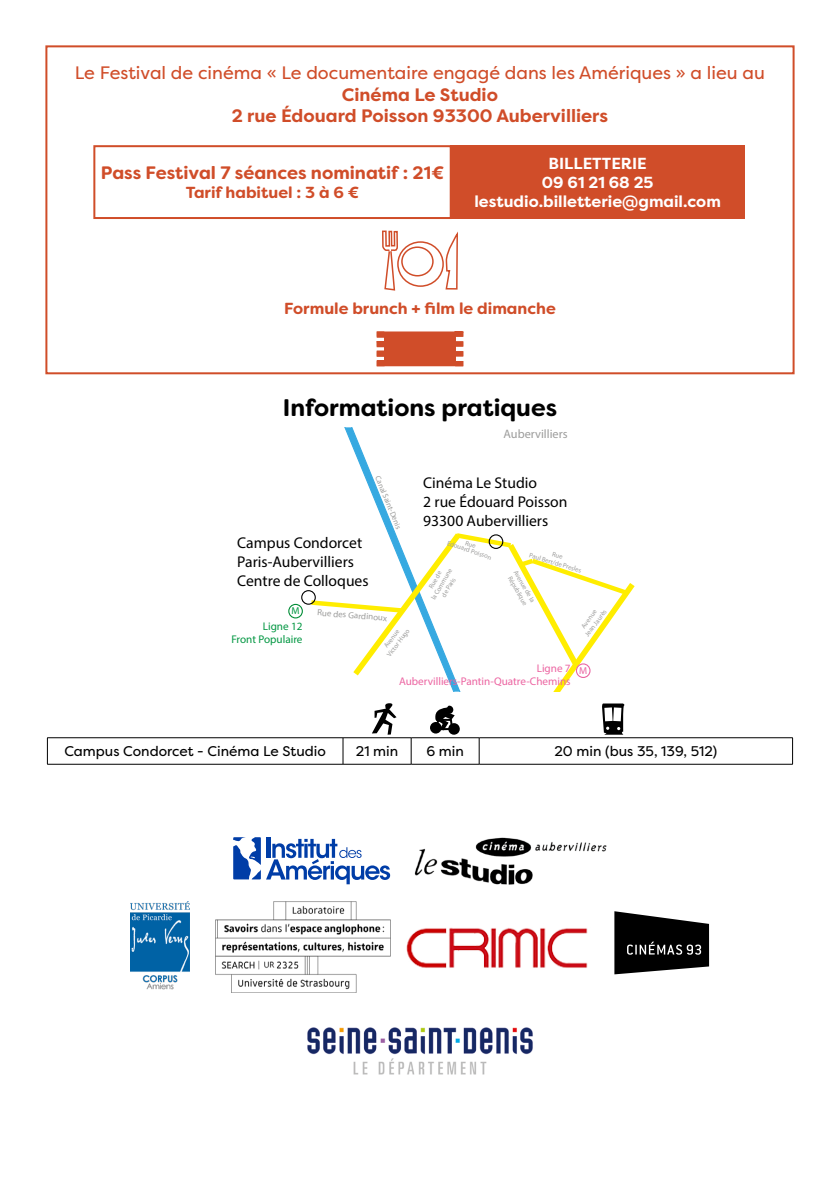
<style>
.page{position:relative;width:840px;height:1191px;background:#fff}
.page>*{position:absolute;margin:0;border:0;box-sizing:border-box;transform-origin:0 0}
.t1{font:700 24px "Filson Soft";color:#000}
.t2{font:18px "Filson Pro";color:#d04d29}
.t3{font:700 18px/21.6px "Filson Pro";color:#d04d29;text-align:center}
.t4{font:700 18px "Filson Soft";color:#d04d29}
.t5{font:700 16px/19.2px "Filson Pro";color:#fff;text-align:center}
.t6{font:700 16px "Filson Soft";color:#d04d29}
.t7{font:15.6px/18.8px "Myriad Pro";color:#000}
.t8{font:700 15.6px "Myriad Pro";color:#000}
.t9{font:14px "Filson Pro";color:#000}
.t10{font:12.2px "Myriad Pro";color:#9d9d9c}
.t11{font:11.2px/13.4px "Myriad Pro";color:#ec64a1;text-align:right}
.t12{font:11.2px/13.4px "Myriad Pro";color:#009641;text-align:right}
.t13{font:10px "Myriad Pro";color:#009641}
.t14{font:10px "Myriad Pro";color:#ea65a2}
.t15{font:9px "Myriad Pro";color:#9d9d9c}
.t16{font:7.8px "Myriad Pro";color:#9d9d9c}
.t17{font:6.6px/7.8px "Myriad Pro";color:#9d9d9c;text-align:center}
</style>
<div class="page">
<div style="left:301px;top:590px;width:14px;height:15px;border:1px solid #000;border-radius:50%"></div>
<div style="left:288px;top:604px;width:15px;height:14px;border:1px solid #008d36;border-radius:50%"></div>
<hr style="left:47px;top:737px;width:296px;height:1px;background:#000">
<svg style="left:47px;top:738px;width:1px;height:26px"></svg>
<hr style="left:343px;top:737px;width:68px;height:1px;background:#000">
<hr style="left:411px;top:737px;width:68px;height:1px;background:#000">
<hr style="left:479px;top:737px;width:313px;height:1px;background:#000">
<svg style="left:342px;top:738px;width:1px;height:26px"></svg>
<svg style="left:410px;top:738px;width:1px;height:26px"></svg>
<svg style="left:478px;top:738px;width:1px;height:26px"></svg>
<hr style="left:47px;top:764px;width:296px;height:1px;background:#000">
<hr style="left:343px;top:764px;width:68px;height:1px;background:#000">
<hr style="left:411px;top:764px;width:68px;height:1px;background:#000">
<hr style="left:479px;top:764px;width:313px;height:1px;background:#000">
<div style="left:450px;top:145px;width:294px;height:74px;background:#d04d29"></div>
<div style="left:93px;top:145px;width:358px;height:74px;border:2px solid #d04d29"></div>
<div style="left:45px;top:45px;width:749px;height:329px;border:2px solid #d04d29"></div>
<svg style="left:381px;top:45px;width:77px;height:246px"></svg>
<svg style="left:376px;top:331px;width:88px;height:36px;background:#d45e3d"></svg>
<div style="left:376px;top:351px;width:9px;height:5px;background:#d04d29;border:2px solid #d04d29"></div>
<div style="left:376px;top:361px;width:8px;height:5px;background:#d04d29;border:2px solid #d04d29"></div>
<svg style="left:602px;top:703px;width:23px;height:31px"></svg>
<div style="left:448px;top:723px;width:11px;height:12px;background:#000;border-radius:50%"></div>
<svg style="left:429px;top:722px;width:12px;height:11px"></svg>
<svg style="left:432px;top:705px;width:25px;height:60px"></svg>
<svg style="left:372px;top:703px;width:24px;height:31px"></svg>
<svg style="left:233px;top:837px;width:157px;height:47px"></svg>
<img style="left:131px;top:901px;width:58px;height:89px">
<img style="left:216px;top:901px;width:174px;height:91px">
<svg style="left:614px;top:911px;width:94px;height:63px"></svg>
<img style="left:414px;top:837px;width:192px;height:47px">
<img style="left:406px;top:927px;width:182px;height:41px">
<img style="left:307px;top:1027px;width:226px;height:48px">
<svg style="left:306px;top:427px;width:329px;height:264px"></svg>
<h2 class="t2" style="left:75px;top:61px;width:691px">Le Festival de cinéma « Le documentaire engagé dans les Amériques » a lieu au</h2>
<h2 class="t3" style="left:232px;top:84px;width:377px">Cinéma Le Studio<br>2 rue Édouard Poisson 93300 Aubervilliers</h2>
<h2 class="t4" style="left:101px;top:161px;width:344px">Pass Festival 7 séances nominatif : 21€</h2>
<h3 class="t6" style="left:185px;top:182px;width:175px">Tarif habituel : 3 à 6 €</h3>
<h3 class="t5" style="left:474px;top:154px;width:248px">BILLETTERIE<br>09 61 21 68 25 lestudio.billetterie@gmail.com</h3>
<h3 class="t6" style="left:284px;top:298px;width:273px">Formule brunch + film le dimanche</h3>
<h1 class="t1" style="left:283px;top:392px;width:276px">Informations pratiques</h1>
<h3 class="t10" style="left:503px;top:426px;width:65px">Aubervilliers</h3>
<p class="t16" style="left:381px;top:474px;width:58px;rotate:67deg">Canal Saint-Denis</p>
<h3 class="t8" style="left:237px;top:533px;width:126px">Campus Condorcet</h3>
<h3 class="t7" style="left:237px;top:552px;width:133px">Paris-Aubervilliers<br>Centre de Colloques</h3>
<h3 class="t13" style="left:291px;top:605px;width:10px">M</h3>
<h3 class="t12" style="left:231px;top:619px;width:72px">Ligne 12<br>Front Populaire</h3>
<h3 class="t15" style="left:318px;top:606px;width:71px;rotate:5deg">Rue des Gardinoux</h3>
<p class="t17" style="left:379px;top:648px;width:35px;rotate:-53deg">Avenue<br>Victor Hugo</p>
<h3 class="t8" style="left:423px;top:473px;width:115px">Cinéma Le Studio</h3>
<h3 class="t7" style="left:423px;top:492px;width:146px">2 rue Édouard Poisson<br>93300 Aubervilliers</h3>
<p class="t17" style="left:448px;top:539px;width:48px;rotate:19deg">Edouard Poisson</p>
<p class="t17" style="left:422px;top:593px;width:37px;rotate:-60deg">Rue de<br>la Commune de Paris</p>
<p class="t17" style="left:530px;top:551px;width:55px;rotate:16deg">Paul Bert/de Presles</p>
<p class="t17" style="left:518px;top:568px;width:37px;rotate:60deg">Avenue de la<br>République</p>
<p class="t17" style="left:576px;top:628px;width:33px;rotate:-53deg">Avenue<br>Jean Jaurès</p>
<h3 class="t11" style="left:399px;top:661px;width:173px">Ligne 7<br>Aubervilliers-Pantin-Quatre-Chemins</h3>
<h3 class="t14" style="left:579px;top:664px;width:10px">M</h3>
<h3 class="t9" style="left:64px;top:742px;width:263px">Campus Condorcet - Cinéma Le Studio</h3>
<h3 class="t9" style="left:355px;top:742px;width:44px">21 min</h3>
<h3 class="t9" style="left:426px;top:742px;width:39px">6 min</h3>
<h3 class="t9" style="left:554px;top:742px;width:164px">20 min (bus 35, 139, 512)</h3>
</div>
